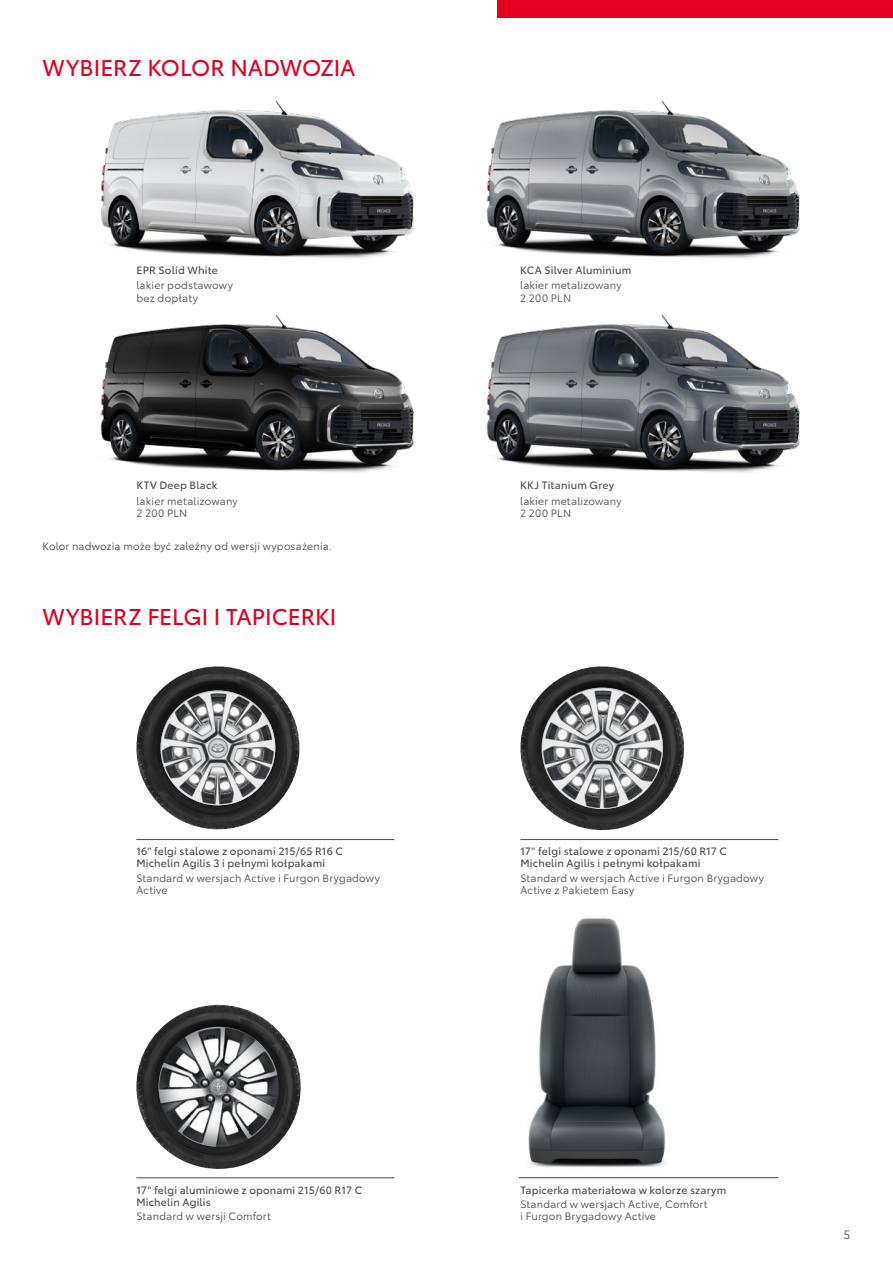
<style>
.page{position:relative;width:893px;height:1263px;background:#fff}
.page>*{position:absolute;margin:0;border:0;box-sizing:border-box;transform-origin:0 0}
.t1{font:22.5px "Toyota Type";color:#e3001f}
.t2{font:12px "Toyota Type";color:#494948}
.t3{font:10.5px/12.1px "Toyota Type";letter-spacing:.015em;color:#494948}
.t4{font:10.5px/11.9px "Toyota Type";letter-spacing:.015em;color:#494948}
</style>
<div class="page">
<img style="left:520px;top:666px;width:164px;height:164px;border-radius:82px">
<img style="left:536px;top:687px;width:133px;height:128px">
<img style="left:540px;top:688px;width:124px;height:122px">
<img style="left:136px;top:1005px;width:165px;height:164px;border-radius:82px">
<img style="left:159px;top:1027px;width:120px;height:120px;border-radius:60px">
<div style="left:497px;top:0;width:396px;height:17px;background:#e3001f"></div>
<img style="left:518px;top:918px;width:183px;height:261px">
<img style="left:100px;top:314px;width:314px;height:159px">
<img style="left:486px;top:100px;width:314px;height:159px">
<img style="left:486px;top:314px;width:314px;height:159px">
<img style="left:100px;top:100px;width:314px;height:159px">
<img style="left:136px;top:666px;width:163px;height:163px;border-radius:81px">
<img style="left:155px;top:690px;width:126px;height:121px">
<img style="left:161px;top:691px;width:114px;height:114px;border-radius:57px">
<hr style="left:520px;top:839px;width:258px;height:1px;background:#494948">
<hr style="left:136px;top:1177px;width:258px;height:1px;background:#494948">
<hr style="left:519px;top:1177px;width:259px;height:1px;background:#494948">
<hr style="left:136px;top:839px;width:258px;height:1px;background:#494948">
<h1 class="t1" style="left:43px;top:51px;width:315px">WYBIERZ KOLOR NADWOZIA</h1>
<p class="t4" style="left:136px;top:263px;width:83px">EPR Solid White</p>
<p class="t3" style="left:136px;top:279px;width:98px">lakier podstawowy bez dopłaty</p>
<p class="t4" style="left:136px;top:478px;width:83px">KTV Deep Black</p>
<p class="t3" style="left:136px;top:494px;width:103px">lakier metalizowany<br>2 200 PLN</p>
<p class="t3" style="left:43px;top:539px;width:291px">Kolor nadwozia może być zależny od wersji wyposażenia.</p>
<h1 class="t1" style="left:43px;top:600px;width:295px">WYBIERZ FELGI I TAPICERKI</h1>
<p class="t4" style="left:136px;top:845px;width:208px">16" felgi stalowe z oponami 215/65 R16 C<br>Michelin Agilis 3 i pełnymi kołpakami</p>
<p class="t3" style="left:136px;top:872px;width:245px">Standard w wersjach Active i Furgon Brygadowy<br>Active</p>
<p class="t4" style="left:136px;top:1183px;width:227px">17" felgi aluminiowe z oponami 215/60 R17 C<br>Michelin Agilis</p>
<p class="t3" style="left:136px;top:1210px;width:136px">Standard w wersji Comfort</p>
<p class="t4" style="left:520px;top:263px;width:113px">KCA Silver Aluminium</p>
<p class="t3" style="left:520px;top:279px;width:103px">lakier metalizowany<br>2 200 PLN</p>
<p class="t4" style="left:520px;top:478px;width:95px">KKJ Titanium Grey</p>
<p class="t3" style="left:520px;top:494px;width:103px">lakier metalizowany<br>2 200 PLN</p>
<p class="t4" style="left:520px;top:845px;width:208px">17" felgi stalowe z oponami 215/60 R17 C<br>Michelin Agilis i pełnymi kołpakami</p>
<p class="t3" style="left:520px;top:872px;width:245px">Standard w wersjach Active i Furgon Brygadowy<br>Active z Pakietem Easy</p>
<p class="t4" style="left:520px;top:1183px;width:208px">Tapicerka materiałowa w kolorze szarym</p>
<p class="t3" style="left:520px;top:1198px;width:189px">Standard w wersjach Active, Comfort i Furgon Brygadowy Active</p>
<p class="t2" style="left:843px;top:1226px;width:8px">5</p>
</div>
